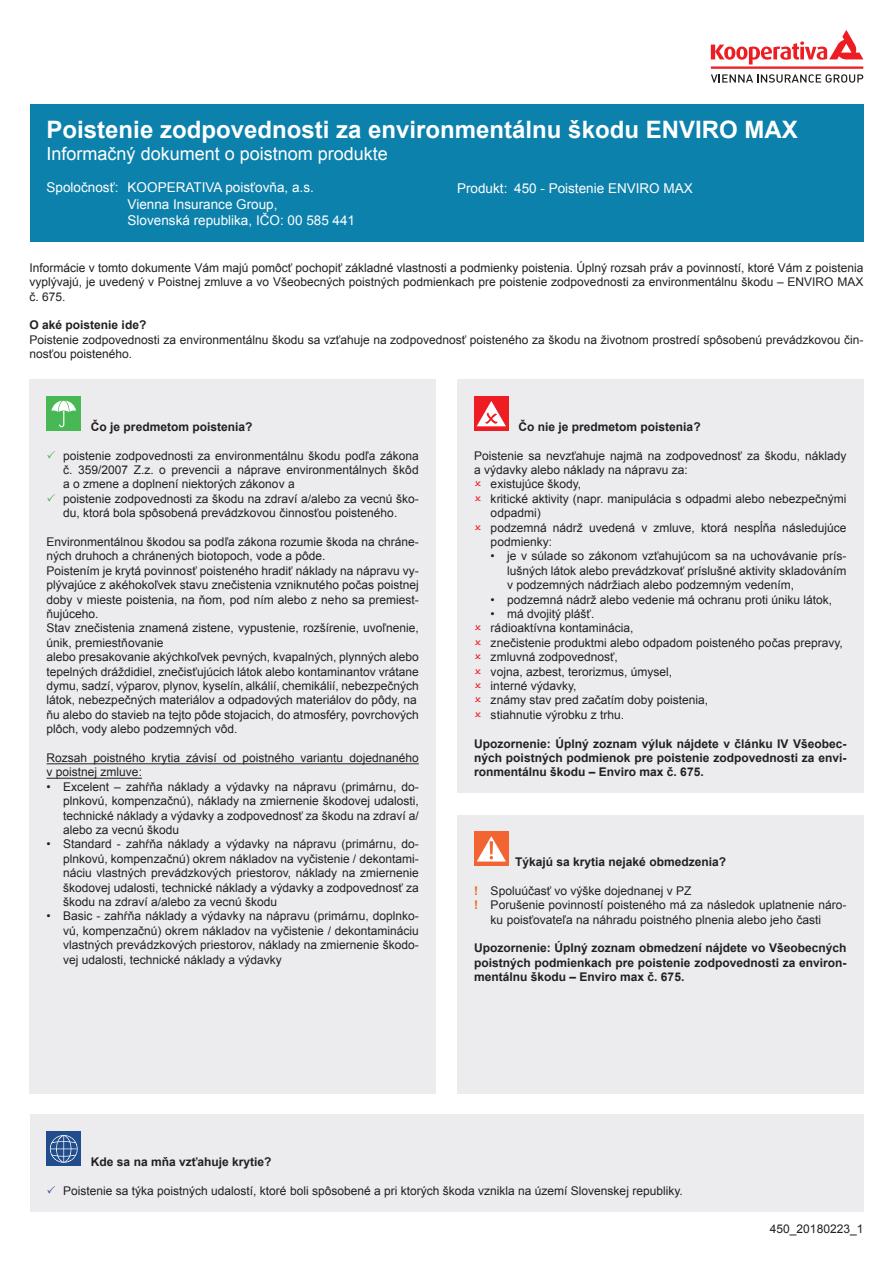
<style>
.page{position:relative;width:893px;height:1263px;background:#fff}
.page>*{position:absolute;margin:0;border:0;box-sizing:border-box;transform-origin:0 0}
.t1{font:700 24px "Arial";color:#fff}
.t2{font:18px "Arial CE";color:#fff}
.t3{font:13.5px/16.2px "Arial CE";color:#fff}
.t4{font:12px/14.4px "Arial CE";color:#231f20;text-align:justify}
.t5{font:700 12px/14.4px "Arial";color:#231f20;text-align:justify}
.s1{color:#40ae49}
.s2{font-family:"Arial";font-weight:700;color:#f36421}
.s3{color:#354797}
</style>
<div class="page">
<div style="left:30px;top:104px;width:833px;height:138px;background:#0c81ac"></div>
<svg style="left:710px;top:30px;width:153px;height:35px"></svg>
<hr style="left:710px;top:66px;width:153px;height:3px;background:#ee1d23">
<svg style="left:711px;top:74px;width:152px;height:9px"></svg>
<div style="left:30px;top:379px;width:406px;height:714px;background:#ececee"></div>
<hr style="left:47px;top:764px;width:372px;height:1px;background:#231f20">
<hr style="left:47px;top:778px;width:95px;height:1px;background:#231f20">
<div style="left:47px;top:396px;width:34px;height:35px;background:#47b854"></div>
<svg style="left:51px;top:401px;width:25px;height:27px"></svg>
<div style="left:457px;top:379px;width:406px;height:414px;background:#ececee"></div>
<div style="left:474px;top:396px;width:34px;height:35px;background:#ee1d23"></div>
<svg style="left:477px;top:401px;width:29px;height:25px"></svg>
<div style="left:457px;top:815px;width:406px;height:278px;background:#ececee"></div>
<div style="left:474px;top:832px;width:34px;height:34px;background:#f26533"></div>
<svg style="left:476px;top:836px;width:30px;height:26px"></svg>
<div style="left:30px;top:1115px;width:833px;height:97px;background:#ececee"></div>
<div style="left:47px;top:1132px;width:34px;height:34px;background:#224d8d"></div>
<svg style="left:50px;top:1135px;width:28px;height:28px"></svg>
<h1 class="t1" style="left:47px;top:117px;width:752px">Poistenie zodpovednosti za environmentálnu škodu ENVIRO MAX</h1>
<h2 class="t2" style="left:47px;top:144px;width:343px">Informačný dokument o poistnom produkte</h2>
<p class="t3" style="left:128px;top:180px;width:229px;text-indent:-81px">Spoločnosť: KOOPERATIVA poisťovňa, a.s.<br>Vienna Insurance Group,<br>Slovenská republika, IČO: 00 585 441</p>
<p class="t4" style="left:30px;top:260px;width:835px">Informácie v tomto dokumente Vám majú pomôcť pochopiť základné vlastnosti a podmienky poistenia. Úplný rozsah práv a povinností, ktoré Vám z poistenia vyplývajú, je uvedený v Poistnej zmluve a vo Všeobecných poistných podmienkach pre poistenie zodpovednosti za environmentálnu škodu – ENVIRO MAX č. 675.</p>
<p class="t5" style="left:30px;top:318px;width:118px">O aké poistenie ide?</p>
<p class="t4" style="left:30px;top:332px;width:835px">Poistenie zodpovednosti za environmentálnu škodu sa vzťahuje na zodpovednosť poisteného za škodu na životnom prostredí spôsobenú prevádzkovou čin&shy;nosťou poisteného.</p>
<p class="t3" style="left:457px;top:180px;width:237px">Produkt: 450 - Poistenie ENVIRO MAX</p>
<p class="t5" style="left:91px;top:419px;width:163px">Čo je predmetom poistenia?</p>
<p class="t4" style="left:63px;top:448px;width:357px;text-indent:-16px"><span class="s1">✓</span> poistenie zodpovednosti za environmentálnu škodu podľa zákona č. 359/2007 Z.z. o prevencii a náprave environmentálnych škôd a o zmene a doplnení niektorých zákonov a</p>
<p class="t4" style="left:47px;top:492px;width:374px;text-align:center"><span class="s1">✓</span> poistenie zodpovednosti za škodu na zdraví a/alebo za vecnú ško&shy;du, ktorá bola spôsobená prevádzkovou činnosťou poisteného.</p>
<p class="t4" style="left:47px;top:535px;width:374px;text-align:left">Environmentálnou škodou sa podľa zákona rozumie škoda na chráne&shy;ných druhoch a chránených biotopoch, vode a pôde.<br>Poistením je krytá povinnosť poisteného hradiť náklady na nápravu vy&shy;plývajúce z akéhokoľvek stavu znečistenia vzniknutého počas poistnej doby v mieste poistenia, na ňom, pod ním alebo z neho sa premiest&shy;ňujúceho.<br>Stav znečistenia znamená zistene, vypustenie, rozšírenie, uvoľnenie, únik, premiestňovanie<br>alebo presakovanie akýchkoľvek pevných, kvapalných, plynných alebo tepelných dráždidiel, znečisťujúcich látok alebo kontaminantov vrátane dymu, sadzí, výparov, plynov, kyselín, alkálií, chemikálií, nebezpečných látok, nebezpečných materiálov a odpadových materiálov do pôdy, na ňu alebo do stavieb na tejto pôde stojacich, do atmosféry, povrchových plôch, vody alebo podzemných vôd.</p>
<p class="t4" style="left:47px;top:751px;width:373px">Rozsah poistného krytia závisí od poistného variantu dojednaného v poistnej zmluve:</p>
<p class="t4" style="left:63px;top:780px;width:357px;text-indent:-17px">• Excelent – zahŕňa náklady a výdavky na nápravu (primárnu, do&shy;plnkovú, kompenzačnú), náklady na zmiernenie škodovej udalosti, technické náklady a výdavky a zodpovednosť za škodu na zdraví a/ alebo za vecnú škodu</p>
<p class="t4" style="left:63px;top:837px;width:357px;text-indent:-17px">• Standard - zahŕňa náklady a výdavky na nápravu (primárnu, do&shy;plnkovú, kompenzačnú) okrem nákladov na vyčistenie / dekontami&shy;náciu vlastných prevádzkových priestorov, náklady na zmiernenie škodovej udalosti, technické náklady a výdavky a zodpovednosť za škodu na zdraví a/alebo za vecnú škodu</p>
<p class="t4" style="left:63px;top:909px;width:357px;text-indent:-17px">• Basic - zahŕňa náklady a výdavky na nápravu (primárnu, doplnko&shy;vú, kompenzačnú) okrem nákladov na vyčistenie / dekontamináciu vlastných prevádzkových priestorov, náklady na zmiernenie škodo&shy;vej udalosti, technické náklady a výdavky</p>
<p class="t5" style="left:518px;top:419px;width:184px">Čo nie je predmetom poistenia?</p>
<p class="t4" style="left:474px;top:448px;width:374px">Poistenie sa nevzťahuje najmä na zodpovednosť za škodu, náklady</p>
<p class="t4" style="left:474px;top:463px;width:215px">a výdavky alebo náklady na nápravu za:</p>
<p class="t4" style="left:490px;top:477px;width:92px">existujúce škody,</p>
<p class="t4" style="left:490px;top:492px;width:357px">kritické aktivity (napr. manipulácia s odpadmi alebo nebezpečnými</p>
<p class="t4" style="left:490px;top:506px;width:52px">odpadmi)</p>
<p class="t4" style="left:490px;top:520px;width:357px">podzemná nádrž uvedená v zmluve, ktorá nespĺňa následujúce</p>
<p class="t4" style="left:490px;top:535px;width:63px">podmienky:</p>
<p class="t4" style="left:507px;top:549px;width:341px;text-indent:-16px">• je v súlade so zákonom vzťahujúcom sa na uchovávanie prís&shy;lušných látok alebo prevádzkovať príslušné aktivity skladováním v podzemných nádržiach alebo podzemným vedením,</p>
<p class="t4" style="left:490px;top:592px;width:343px">• podzemná nádrž alebo vedenie má ochranu proti úniku látok,</p>
<p class="t4" style="left:490px;top:607px;width:353px;text-align:left">• má dvojitý plášť.<br>rádioaktívna kontaminácia,<br>znečistenie produktmi alebo odpadom poisteného počas prepravy, zmluvná zodpovednosť,<br>vojna, azbest, terorizmus, úmysel,<br>interné výdavky,<br>známy stav pred začatím doby poistenia,<br>stiahnutie výrobku z trhu.</p>
<p class="t5" style="left:474px;top:736px;width:374px">Upozornenie: Úplný zoznam výluk nájdete v článku IV Všeobec&shy;ných poistných podmienok pre poistenie zodpovednosti za envi&shy;ronmentálnu škodu – Enviro max č. 675.</p>
<p class="t5" style="left:515px;top:855px;width:212px">Týkajú sa krytia nejaké obmedzenia?</p>
<p class="t4" style="left:474px;top:884px;width:219px"><span class="s2">!</span> Spoluúčasť vo výške dojednanej v PZ</p>
<p class="t4" style="left:474px;top:898px;width:373px"><span class="s2">!</span> Porušenie povinností poisteného má za následok uplatnenie náro-</p>
<p class="t4" style="left:490px;top:912px;width:332px">ku poisťovateľa na náhradu poistného plnenia alebo jeho časti</p>
<p class="t5" style="left:474px;top:941px;width:374px">Upozornenie: Úplný zoznam obmedzení nájdete vo Všeobecných poistných podmienkach pre poistenie zodpovednosti za environ&shy;mentálnu škodu – Enviro max č. 675.</p>
<p class="t5" style="left:91px;top:1155px;width:182px">Kde sa na mňa vzťahuje krytie?</p>
<p class="t4" style="left:47px;top:1184px;width:637px"><span class="s3">✓</span> Poistenie sa týka poistných udalostí, ktoré boli spôsobené a pri ktorých škoda vznikla na území Slovenskej republiky.</p>
<p class="t4" style="left:770px;top:1222px;width:95px">450_20180223_1</p>
</div>
